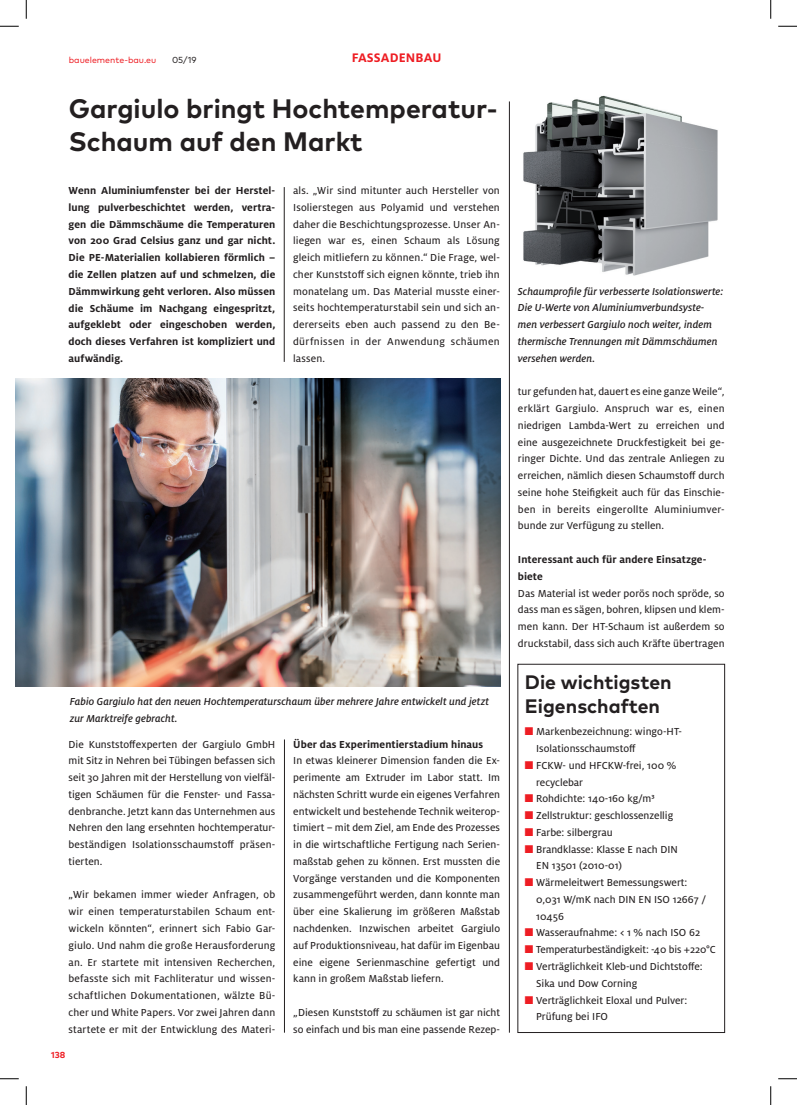
<style>
.page{position:relative;width:797px;height:1105px;background:#fff}
.page>*{position:absolute;margin:0;border:0;box-sizing:border-box;transform-origin:0 0}
.t1{font:700 26.62px/32.8px "Mark Pro";color:#231f20}
.t2{font:700 19.5px/23.9px "Mark Pro";color:#231f20}
.t3{font:700 13.75px "Milo Pro";letter-spacing:.01em;color:#ee1d23}
.t4{font:11.25px/16.8px "Milo Pro Text";color:#231f20}
.t5{font:700 11.25px/16.8px "Milo Pro";letter-spacing:.005em;color:#231f20;text-align:justify}
.t6{font:italic 500 11.25px/16.8px "Milo Pro";letter-spacing:.005em;color:#231f20}
.t7{font:8.75px "Mark Pro";color:#ee1d23}
.t8{font:8.75px "Mark Pro";color:#231f20}
.t9{font:700 8.75px "Mark Pro";color:#ee1d23}
.s1{color:#ee1d23}
</style>
<div class="page">
<img style="left:508px;top:95px;width:210px;height:198px">
<img style="left:16px;top:379px;width:484px;height:308px">
<hr style="left:284px;top:187px;width:1px;height:175px;background:#231f20">
<hr style="left:284px;top:739px;width:1px;height:294px;background:#231f20">
<hr style="left:509px;top:101px;width:1px;height:932px;background:#231f20">
<div style="left:517px;top:664px;width:207px;height:369px;border:1px solid #231f20"></div>
<svg style="left:0;top:25px;width:19px;height:2px"></svg>
<svg style="left:778px;top:25px;width:19px;height:2px"></svg>
<svg style="left:0;top:1078px;width:19px;height:1px"></svg>
<svg style="left:778px;top:1078px;width:19px;height:1px"></svg>
<svg style="left:25px;top:0;width:2px;height:19px"></svg>
<svg style="left:25px;top:1086px;width:2px;height:19px"></svg>
<svg style="left:770px;top:0;width:1px;height:19px"></svg>
<svg style="left:770px;top:1086px;width:1px;height:19px"></svg>
<p class="t7" style="left:69px;top:54px;width:89px">bauelemente-bau.eu</p>
<p class="t8" style="left:172px;top:54px;width:26px">05/19</p>
<p class="t3" style="left:352px;top:50px;width:91px">Fassadenbau</p>
<h1 class="t1" style="left:69px;top:90px;width:430px">Gargiulo bringt Hochtemperatur-<br>Schaum auf den Markt</h1>
<p class="t5" style="left:69px;top:182px;width:208px">Wenn Aluminiumfenster bei der Herstel&shy;lung pulverbeschichtet werden, vertra&shy;gen die Dämmschäume die Temperaturen von 200 Grad Celsius ganz und gar nicht.<br>Die PE-Materialien kollabieren förmlich – die Zellen platzen auf und schmelzen, die Dämmwirkung geht verloren. Also müssen die Schäume im Nachgang eingespritzt, aufgeklebt oder eingeschoben werden, doch dieses Verfahren ist kompliziert und aufwändig.</p>
<p class="t4" style="left:293px;top:182px;width:208px;text-align:justify">als. „Wir sind mitunter auch Hersteller von Isolierstegen aus Polyamid und verstehen daher die Beschichtungsprozesse. Unser An&shy;liegen war es, einen Schaum als Lösung gleich mitliefern zu können.“ Die Frage, wel&shy;cher Kunststoff sich eignen könnte, trieb ihn monatelang um. Das Material musste einer&shy;seits hochtemperaturstabil sein und sich an&shy;dererseits eben auch passend zu den Be&shy;dürfnissen in der Anwendung schäumen lassen.</p>
<p class="t6" style="left:70px;top:693px;width:421px">Fabio Gargiulo hat den neuen Hochtemperaturschaum über mehrere Jahre entwickelt und jetzt zur Marktreife gebracht.</p>
<p class="t4" style="left:69px;top:736px;width:208px;text-align:justify">Die Kunststoffexperten der Gargiulo GmbH mit Sitz in Nehren bei Tübingen befassen sich seit 30 Jahren mit der Herstellung von vielfäl&shy;tigen Schäumen für die Fenster- und Fassa&shy;denbranche. Jetzt kann das Unternehmen aus Nehren den lang ersehnten hochtemperatur&shy;beständigen Isolationsschaumstoff präsen&shy;tierten.</p>
<p class="t4" style="left:69px;top:887px;width:208px;text-align:justify">„Wir bekamen immer wieder Anfragen, ob wir einen temperaturstabilen Schaum ent&shy;wickeln könnten“, erinnert sich Fabio Gar&shy;giulo. Und nahm die große Herausforderung an. Er startete mit intensiven Recherchen, befasste sich mit Fachliteratur und wissen&shy;schaftlichen Dokumentationen, wälzte Bü&shy;cher und White Papers. Vor zwei Jahren dann startete er mit der Entwicklung des Materi-</p>
<p class="t9" style="left:51px;top:1049px;width:16px">138</p>
<p class="t5" style="left:293px;top:736px;width:191px">Über das Experimentierstadium hinaus</p>
<p class="t4" style="left:293px;top:752px;width:208px;text-align:justify">In etwas kleinerer Dimension fanden die Ex&shy;perimente am Extruder im Labor statt. Im nächsten Schritt wurde ein eigenes Verfahren entwickelt und bestehende Technik weiterop&shy;timiert – mit dem Ziel, am Ende des Prozesses in die wirtschaftliche Fertigung nach Serien&shy;maßstab gehen zu können. Erst mussten die Vorgänge verstanden und die Komponenten zusammengeführt werden, dann konnte man über eine Skalierung im größeren Maßstab nachdenken. Inzwischen arbeitet Gargiulo auf Produktionsniveau, hat dafür im Eigenbau eine eigene Serienmaschine gefertigt und kann in großem Maßstab liefern.</p>
<p class="t4" style="left:293px;top:1004px;width:208px">„Diesen Kunststoff zu schäumen ist gar nicht so einfach und bis man eine passende Rezep-</p>
<p class="t6" style="left:518px;top:283px;width:207px">Schaumprofile für verbesserte Isolationswerte:<br>Die U-Werte von Aluminiumverbundsyste&shy;men verbessert Gargiulo noch weiter, indem thermische Trennungen mit Dämmschäumen versehen werden.</p>
<p class="t4" style="left:518px;top:383px;width:208px;text-align:justify">tur gefunden hat, dauert es eine ganze Weile“, erklärt Gargiulo. Anspruch war es, einen niedrigen Lambda-Wert zu erreichen und eine ausgezeichnete Druckfestigkeit bei ge&shy;ringer Dichte. Und das zentrale Anliegen zu erreichen, nämlich diesen Schaumstoff durch seine hohe Steifigkeit auch für das Einschie&shy;ben in bereits eingerollte Aluminiumver&shy;bunde zur Verfügung zu stellen.</p>
<p class="t5" style="left:518px;top:551px;width:190px">Interessant auch für andere Einsatzge&shy;biete</p>
<p class="t4" style="left:518px;top:585px;width:208px;text-align:justify">Das Material ist weder porös noch spröde, so dass man es sägen, bohren, klipsen und klem&shy;men kann. Der HT-Schaum ist außerdem so druckstabil, dass sich auch Kräfte übertragen</p>
<h2 class="t2" style="left:525px;top:669px;width:148px">Die wichtigsten<br>Eigenschaften</h2>
<p class="t4" style="left:536px;top:723px;width:147px;text-indent:-11px"><span class="s1">■</span> Markenbezeichnung: wingo-HT-<br>Isolationsschaumstoff</p>
<p class="t4" style="left:536px;top:757px;width:142px;text-indent:-11px"><span class="s1">■</span> FCKW- und HFCKW-frei, 100 % recyclebar</p>
<p class="t4" style="left:525px;top:790px;width:131px"><span class="s1">■</span> Rohdichte: 140-160 kg/m³</p>
<p class="t4" style="left:525px;top:807px;width:150px"><span class="s1">■</span> Zellstruktur: geschlossenzellig</p>
<p class="t4" style="left:525px;top:824px;width:89px"><span class="s1">■</span> Farbe: silbergrau</p>
<p class="t4" style="left:536px;top:841px;width:143px;text-indent:-11px"><span class="s1">■</span> Brandklasse: Klasse E nach DIN<br>EN 13501 (2010-01)</p>
<p class="t4" style="left:536px;top:874px;width:171px;text-indent:-11px"><span class="s1">■</span> Wärmeleitwert Bemessungswert:<br>0,031 W/mK nach DIN EN ISO 12667 /<br>10456</p>
<p class="t4" style="left:525px;top:925px;width:177px"><span class="s1">■</span> Wasseraufnahme: &lt; 1 % nach ISO 62</p>
<p class="t4" style="left:525px;top:941px;width:192px"><span class="s1">■</span> Temperaturbeständigkeit: -40 bis +220°C</p>
<p class="t4" style="left:536px;top:958px;width:168px;text-indent:-11px"><span class="s1">■</span> Verträglichkeit Kleb-und Dichtstoffe:<br>Sika und Dow Corning</p>
<p class="t4" style="left:536px;top:992px;width:153px;text-indent:-11px"><span class="s1">■</span> Verträglichkeit Eloxal und Pulver:<br>Prüfung bei IFO</p>
</div>
